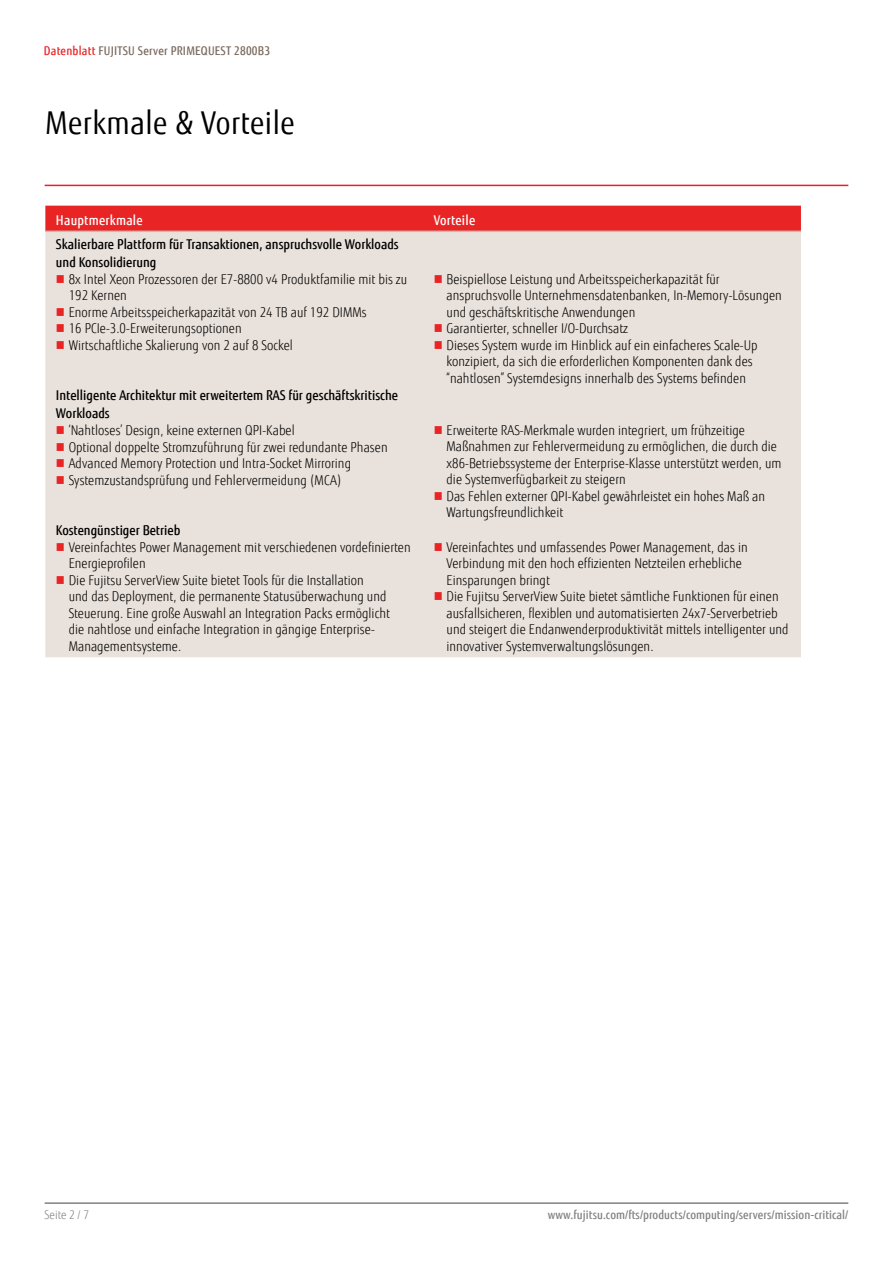
<style>
.page{position:relative;width:893px;height:1263px;background:#fff}
.page>*{position:absolute;margin:0;border:0;box-sizing:border-box;transform-origin:0 0}
.t1{font:31.5px "Fujitsu Sans";letter-spacing:.02em;color:#000;scale:.9 1}
.t2{font:300 13.5px/16.5px "Fujitsu Sans";letter-spacing:.005em;color:#000;scale:.9 1}
.t3{font:500 13.5px/18px "Fujitsu Sans";color:#000;scale:.9 1}
.t4{font:500 13.5px "Fujitsu Sans";letter-spacing:.02em;color:#fff;scale:.9 1}
.t5{font:500 12px "Fujitsu Sans";letter-spacing:.005em;color:#818280;scale:.9 1}
.t6{font:500 12px "Fujitsu Sans";letter-spacing:.02em;color:#79695e;scale:.9 1}
.t7{font:300 12px "Fujitsu Sans";letter-spacing:.005em;color:#818280;scale:.9 1}
.s1{color:#e92425}
</style>
<div class="page">
<hr style="left:45px;top:1202px;width:803px;height:2px;background:#818280">
<div style="left:45px;top:206px;width:756px;height:25px;background:#e92425"></div>
<div style="left:45px;top:232px;width:756px;height:425px;background:#e9e1db"></div>
<hr style="left:45px;top:231px;width:378px;height:1px;background:#c9bbb0">
<hr style="left:423px;top:231px;width:378px;height:1px;background:#c9bbb0">
<hr style="left:45px;top:185px;width:803px;height:1px;background:#ed1d24">
<svg style="left:57px;top:275px;width:7px;height:8px"></svg>
<svg style="left:57px;top:308px;width:7px;height:8px"></svg>
<svg style="left:57px;top:324px;width:7px;height:8px"></svg>
<svg style="left:57px;top:341px;width:7px;height:8px"></svg>
<svg style="left:435px;top:275px;width:7px;height:8px"></svg>
<svg style="left:435px;top:324px;width:7px;height:8px"></svg>
<svg style="left:435px;top:341px;width:7px;height:8px"></svg>
<svg style="left:57px;top:426px;width:7px;height:8px"></svg>
<svg style="left:57px;top:443px;width:7px;height:7px"></svg>
<svg style="left:57px;top:459px;width:7px;height:8px"></svg>
<svg style="left:57px;top:476px;width:7px;height:7px"></svg>
<svg style="left:435px;top:426px;width:7px;height:8px"></svg>
<svg style="left:435px;top:492px;width:7px;height:8px"></svg>
<svg style="left:57px;top:543px;width:7px;height:8px"></svg>
<svg style="left:57px;top:576px;width:7px;height:8px"></svg>
<svg style="left:435px;top:543px;width:7px;height:8px"></svg>
<svg style="left:435px;top:592px;width:7px;height:8px"></svg>
<p class="t6" style="left:44px;top:43px;width:253px"><span class="s1">Datenblatt</span> FUJITSU Server PRIMEQUEST 2800B3</p>
<h1 class="t1" style="left:45px;top:104px;width:279px">Merkmale &amp; Vorteile</h1>
<p class="t4" style="left:56px;top:212px;width:98px">Hauptmerkmale</p>
<p class="t4" style="left:434px;top:212px;width:48px">Vorteile</p>
<p class="t3" style="left:56px;top:235px;width:382px">Skalierbare Plattform für Transaktionen, anspruchsvolle Workloads und Konsolidierung</p>
<p class="t2" style="left:69px;top:271px;width:378px">8x Intel Xeon Prozessoren der E7-8800 v4 Produktfamilie mit bis zu 192 Kernen<br>Enorme Arbeitsspeicherkapazität von 24 TB auf 192 DIMMs<br>16 PCIe-3.0-Erweiterungsoptionen<br>Wirtschaftliche Skalierung von 2 auf 8 Sockel</p>
<p class="t2" style="left:447px;top:271px;width:374px">Beispiellose Leistung und Arbeitsspeicherkapazität für anspruchsvolle Unternehmensdatenbanken, In-Memory-Lösungen und geschäftskritische Anwendungen<br>Garantierter, schneller I/O-Durchsatz<br>Dieses System wurde im Hinblick auf ein einfacheres Scale-Up konzipiert, da sich die erforderlichen Komponenten dank des “nahtlosen” Systemdesigns innerhalb des Systems befinden</p>
<p class="t3" style="left:56px;top:386px;width:382px">Intelligente Architektur mit erweitertem RAS für geschäftskritische<br>Workloads</p>
<p class="t2" style="left:69px;top:422px;width:356px">‘Nahtloses’ Design, keine externen QPI-Kabel<br>Optional doppelte Stromzuführung für zwei redundante Phasen Advanced Memory Protection und Intra-Socket Mirroring Systemzustandsprüfung und Fehlervermeidung (MCA)</p>
<p class="t2" style="left:447px;top:422px;width:374px">Erweiterte RAS-Merkmale wurden integriert, um frühzeitige Maßnahmen zur Fehlervermeidung zu ermöglichen, die durch die x86-Betriebssysteme der Enterprise-Klasse unterstützt werden, um die Systemverfügbarkeit zu steigern<br>Das Fehlen externer QPI-Kabel gewährleistet ein hohes Maß an Wartungsfreundlichkeit</p>
<p class="t3" style="left:56px;top:521px;width:140px">Kostengünstiger Betrieb</p>
<p class="t2" style="left:69px;top:539px;width:381px">Vereinfachtes Power Management mit verschiedenen vordefinierten Energieprofilen<br>Die Fujitsu ServerView Suite bietet Tools für die Installation<br>und das Deployment, die permanente Statusüberwachung und Steuerung. Eine große Auswahl an Integration Packs ermöglicht<br>die nahtlose und einfache Integration in gängige Enterprise-Managementsysteme.</p>
<p class="t2" style="left:447px;top:539px;width:382px">Vereinfachtes und umfassendes Power Management, das in Verbindung mit den hoch effizienten Netzteilen erhebliche Einsparungen bringt<br>Die Fujitsu ServerView Suite bietet sämtliche Funktionen für einen ausfallsicheren, flexiblen und automatisierten 24x7-Serverbetrieb und steigert die Endanwenderproduktivität mittels intelligenter und innovativer Systemverwaltungslösungen.</p>
<p class="t7" style="left:45px;top:1208px;width:51px">Seite 2 / 7</p>
<p class="t5" style="left:548px;top:1208px;width:335px">www.fujitsu.com/fts/products/computing/servers/mission-critical/</p>
</div>
